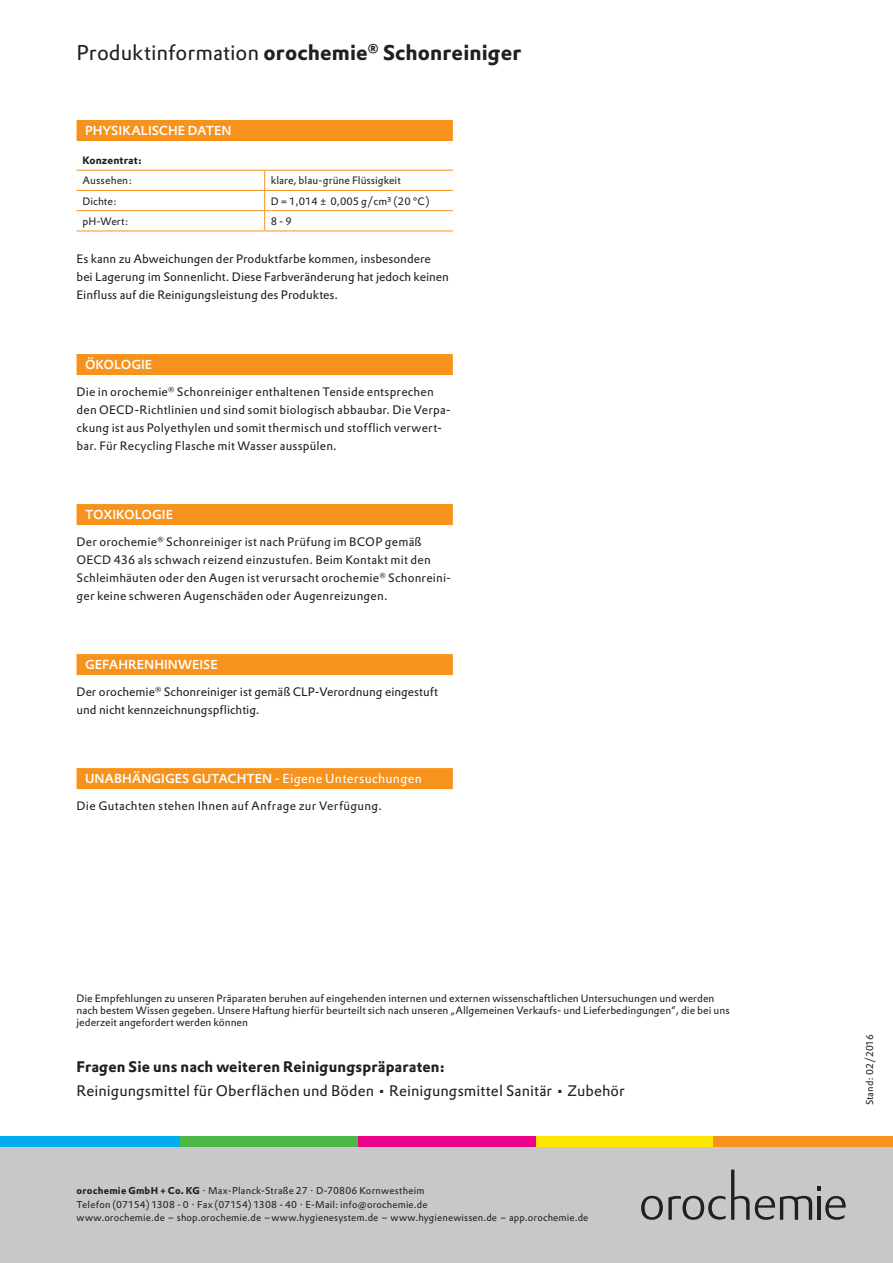
<style>
.page{position:relative;width:893px;height:1263px;background:#fff}
.page>*{position:absolute;margin:0;border:0;box-sizing:border-box;transform-origin:0 0}
._03-Overline{font:700 21px "DTL Prokyon TPRO";letter-spacing:.005em;color:#231f20}
.B2-Abbinder_Copy{font:15px "DTL Prokyon TPRO";letter-spacing:.005em;color:#231f20}
.B1-Abbinder_Headline{font:700 15px "DTL Prokyon TPRO";letter-spacing:.01em;color:#231f20}
._06-Headline_farbig{font:500 12.75px "DTL Prokyon TPRO";color:#fff}
._04-Copy{font:12px/18px "DTL Prokyon TPRO";letter-spacing:.01em;color:#231f20}
._04-Copy-2{font:10.5px/12px "DTL Prokyon TPRO";color:#231f20}
._08-Tabelle_Copy{font:10.5px "DTL Prokyon TPRO";color:#231f20}
._07-Headline_Tabelle{font:700 10.5px "DTL Prokyon TPRO";letter-spacing:.01em;color:#231f20}
.C-Company_Name_Adres{font:9.75px/13.5px "DTL Prokyon TPRO";letter-spacing:.015em;color:#231f20}
.A-Drucknorm___Stand{font:9.75px "DTL Prokyon TPRO";color:#231f20}
.s1{font-weight:400}
.s2{font-weight:700}
</style>
<div class="page">
<div style="left:0;top:1147px;width:893px;height:116px;background:#c7c8ca"></div>
<hr style="left:818px;top:1196px;width:3px;height:24px;background:#231f20">
<svg style="left:818px;top:1186px;width:3px;height:4px"></svg>
<svg style="left:641px;top:1169px;width:171px;height:51px"></svg>
<svg style="left:825px;top:1196px;width:21px;height:24px"></svg>
<div style="left:536px;top:1136px;width:178px;height:11px;background:#ffe601"></div>
<div style="left:357px;top:1136px;width:179px;height:11px;background:#ed028c"></div>
<div style="left:179px;top:1136px;width:178px;height:11px;background:#4cb848"></div>
<div style="left:0;top:1136px;width:179px;height:11px;background:#00aeef"></div>
<div style="left:714px;top:1136px;width:179px;height:11px;background:#f7931d"></div>
<div style="left:77px;top:120px;width:376px;height:21px;background:#f7931d"></div>
<div style="left:77px;top:354px;width:376px;height:21px;background:#f7931d"></div>
<div style="left:77px;top:504px;width:376px;height:21px;background:#f7931d"></div>
<div style="left:77px;top:654px;width:376px;height:21px;background:#f7931d"></div>
<div style="left:77px;top:768px;width:376px;height:21px;background:#f7931d"></div>
<hr style="left:77px;top:170px;width:188px;height:1px;background:#f7931d">
<hr style="left:265px;top:170px;width:188px;height:1px;background:#f7931d">
<hr style="left:77px;top:190px;width:188px;height:1px;background:#f7931d">
<hr style="left:265px;top:190px;width:188px;height:1px;background:#f7931d">
<svg style="left:264px;top:171px;width:1px;height:60px"></svg>
<hr style="left:77px;top:210px;width:188px;height:1px;background:#f7931d">
<hr style="left:265px;top:210px;width:188px;height:1px;background:#f7931d">
<hr style="left:77px;top:231px;width:188px;height:1px;background:#f7931d">
<hr style="left:265px;top:231px;width:188px;height:1px;background:#f7931d">
<p class="_03-Overline" style="left:77px;top:39px;width:446px"><span class="s1">Produktinformation</span> orochemie<sup>®</sup> Schonreiniger</p>
<p class="_06-Headline_farbig" style="left:85px;top:122px;width:148px">PHYSIKALISCHE DATEN</p>
<p class="_07-Headline_Tabelle" style="left:83px;top:153px;width:61px">Konzentrat:</p>
<p class="_08-Tabelle_Copy" style="left:83px;top:174px;width:51px">Aussehen:</p>
<p class="_08-Tabelle_Copy" style="left:271px;top:174px;width:132px">klare, blau-grüne Flüssigkeit</p>
<p class="_08-Tabelle_Copy" style="left:83px;top:194px;width:36px">Dichte:</p>
<p class="_08-Tabelle_Copy" style="left:271px;top:194px;width:160px">D = 1,014 ± 0,005 g/cm³ (20 °C)</p>
<p class="_08-Tabelle_Copy" style="left:83px;top:214px;width:48px">pH-Wert:</p>
<p class="_08-Tabelle_Copy" style="left:271px;top:214px;width:23px">8 - 9</p>
<p class="_04-Copy" style="left:77px;top:250px;width:374px">Es kann zu Abweichungen der Produktfarbe kommen, insbesondere bei Lagerung im Sonnenlicht. Diese Farbveränderung hat jedoch keinen<br>Einfluss auf die Reinigungsleistung des Produktes.</p>
<p class="_06-Headline_farbig" style="left:85px;top:356px;width:69px">ÖKOLOGIE</p>
<p class="_04-Copy" style="left:77px;top:383px;width:376px">Die in orochemie<sup>®</sup> Schonreiniger enthaltenen Tenside entsprechen den OECD-Richtlinien und sind somit biologisch abbaubar. Die Verpa&shy;ckung ist aus Polyethylen und somit thermisch und stofflich verwert&shy;bar. Für Recycling Flasche mit Wasser ausspülen.</p>
<p class="_06-Headline_farbig" style="left:85px;top:506px;width:89px">TOXIKOLOGIE</p>
<p class="_04-Copy" style="left:77px;top:533px;width:376px">Der orochemie<sup>®</sup> Schonreiniger ist nach Prüfung im BCOP gemäß OECD 436 als schwach reizend einzustufen. Beim Kontakt mit den Schleimhäuten oder den Augen ist verursacht orochemie<sup>®</sup> Schonreini&shy;ger keine schweren Augenschäden oder Augenreizungen.</p>
<p class="_06-Headline_farbig" style="left:85px;top:656px;width:134px">GEFAHRENHINWEISE</p>
<p class="_04-Copy" style="left:77px;top:683px;width:363px">Der orochemie<sup>®</sup> Schonreiniger ist gemäß CLP-Verordnung eingestuft und nicht kennzeichnungspflichtig.</p>
<p class="_06-Headline_farbig" style="left:85px;top:770px;width:339px">UNABHÄNGIGES GUTACHTEN - <span class="s1">Eigene Untersuchungen</span></p>
<p class="_04-Copy" style="left:77px;top:797px;width:307px">Die Gutachten stehen Ihnen auf Anfrage zur Verfügung.</p>
<p class="_04-Copy-2" style="left:77px;top:992px;width:655px">Die Empfehlungen zu unseren Präparaten beruhen auf eingehenden internen und externen wissenschaftlichen Untersuchungen und werden nach bestem Wissen gegeben. Unsere Haftung hierfür beurteilt sich nach unseren „Allgemeinen Verkaufs- und Lieferbedingungen“, die bei uns jederzeit angefordert werden können</p>
<p class="B1-Abbinder_Headline" style="left:77px;top:1057px;width:370px">Fragen Sie uns nach weiteren Reinigungspräparaten:</p>
<p class="B2-Abbinder_Copy" style="left:77px;top:1081px;width:550px">Reinigungsmittel für Oberflächen und Böden • Reinigungsmittel Sanitär • Zubehör</p>
<p class="C-Company_Name_Adres" style="left:77px;top:1184px;width:513px"><span class="s2">orochemie GmbH + Co. KG</span> · Max-Planck-Straße 27 · D-70806 Kornwestheim<br>Telefon (07154) 1308 - 0 · Fax (07154) 1308 - 40 · E-Mail: info@orochemie.de<br>www.orochemie.de – shop.orochemie.de – www.hygienesystem.de – www.hygienewissen.de – app.orochemie.de</p>
<p class="A-Drucknorm___Stand" style="left:863px;top:1105px;width:73px;rotate:-90deg">Stand: 02/2016</p>
</div>
